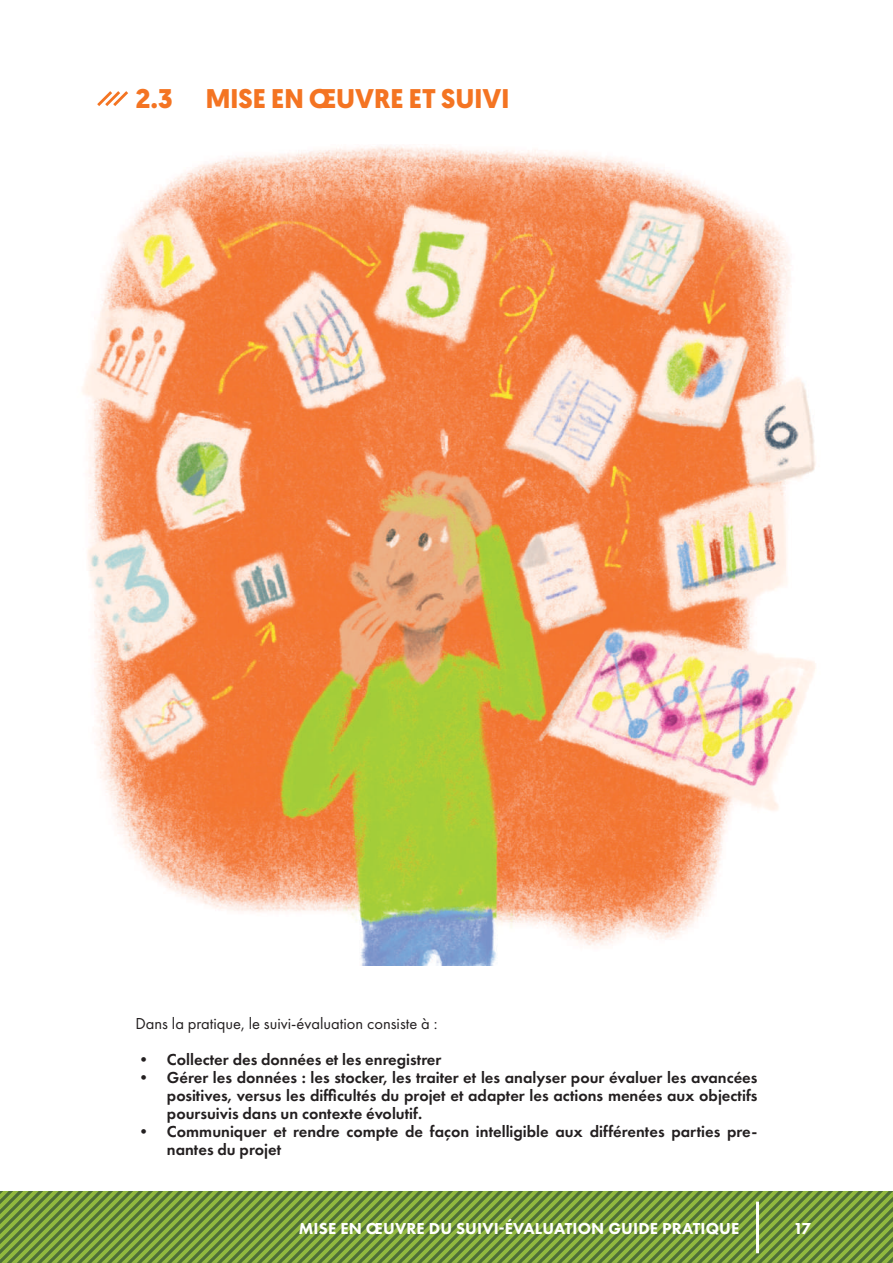
<style>
.page{position:relative;width:893px;height:1263px;background:#fff}
.page>*{position:absolute;margin:0;border:0;box-sizing:border-box;transform-origin:0 0}
.t1{font:700 27px "Geomanist";color:#f47422}
.t2{font:600 16.5px/18px "Futura PT";color:#231f20;text-align:justify}
.t3{font:800 16.5px "Futura PT";letter-spacing:.01em;color:#fff}
.t4{font:16.5px "Futura PT";color:#231f20}
.s1{font-weight:400}
</style>
<div class="page">
<svg style="left:0;top:1192px;width:893px;height:71px;background:#72963b"></svg>
<hr style="left:756px;top:1201px;width:3px;height:52px;background:#fff">
<svg style="left:97px;top:91px;width:31px;height:15px"></svg>
<img style="left:82px;top:145px;width:734px;height:820px">
<h1 class="t1" style="left:135px;top:81px;width:375px">2.3 MISE EN ŒUVRE ET SUIVI</h1>
<p class="t4" style="left:135px;top:1013px;width:303px">Dans la pratique, le suivi-évaluation consiste à :</p>
<p class="t2" style="left:135px;top:1050px;width:308px"><span class="s1">•</span> Collecter des données et les enregistrer</p>
<p class="t2" style="left:167px;top:1068px;width:592px;text-indent:-31px"><span class="s1">•</span> Gérer les données : les stocker, les traiter et les analyser pour évaluer les avancées positives, versus les difficultés du projet et adapter les actions menées aux objectifs poursuivis dans un contexte évolutif.</p>
<p class="t2" style="left:167px;top:1122px;width:592px;text-indent:-31px"><span class="s1">•</span> Communiquer et rendre compte de façon intelligible aux différentes parties pre&shy;nantes du projet</p>
<p class="t3" style="left:299px;top:1218px;width:10px">MISE</p>
<p class="t3" style="left:340px;top:1218px;width:302px">EN ŒUVRE DU SUIVI-ÉVALUATION GUIDE</p>
<p class="t3" style="left:662px;top:1218px;width:77px">PRATIQUE</p>
<p class="t3" style="left:793px;top:1218px;width:19px">17</p>
</div>
